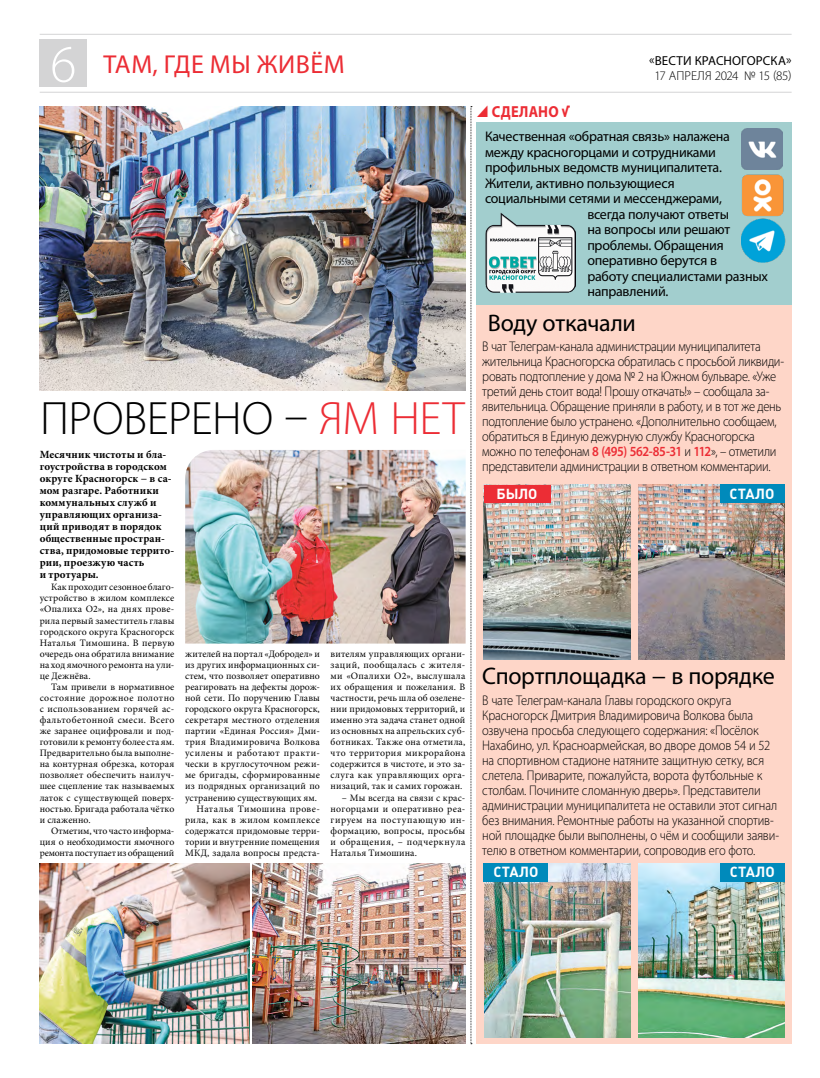
<style>
.page{position:relative;width:820px;height:1078px;background:#fff}
.page>*{position:absolute;margin:0;border:0;box-sizing:border-box;transform-origin:0 0}
.t1{font:300 53px "Myriad Pro";color:#fff}
.t2{font:300 47px "Myriad Pro";letter-spacing:-.01em;color:#000}
.t3{font:26px "Myriad Pro";letter-spacing:.02em;color:#ec2d35}
.t4{font:24px "Myriad Pro";letter-spacing:-.01em;color:#000}
.t5{font:700 16px "Myriad Pro";letter-spacing:.015em;color:#ec2d35;scale:.9 1}
.t6{font:700 14.5px "Plumb";letter-spacing:.005em;color:#fff}
.t7{font:700 14.3px "Plumb";color:#fff}
.t8{font:300 14px/15px "Myriad Pro";letter-spacing:-.015em;color:#000;scale:.9 1}
.t9{font:14px "Myriad Pro";letter-spacing:-.02em;color:#000}
.t10{font:13px "Myriad Pro";letter-spacing:.01em;color:#000}
.t11{font:300 13px "Myriad Pro";letter-spacing:-.025em;color:#000}
.t12{font:700 11px/12px "Minion Pro";letter-spacing:.015em;color:#000}
.t13{font:9.8px/11.1px "Minion Pro";letter-spacing:.015em;color:#000;text-align:justify}
.s1{font-family:"Plumb C"}
.s2{color:#ec2d35}
.s3{font-weight:600;color:#ec2d35}
</style>
<div class="page">
<hr style="left:40px;top:92px;width:751px;height:1px;background:#d4d4d5">
<hr style="left:40px;top:34px;width:751px;height:1px;background:#d4d4d5">
<div style="left:40px;top:40px;width:47px;height:47px;background:#d4d4d5"></div>
<div style="left:476px;top:289px;width:315px;height:754px;background:#fed6c8"></div>
<div style="left:476px;top:122px;width:315px;height:183px;background:#a2cece"></div>
<img style="left:741px;top:129px;width:41px;height:41px">
<img style="left:741px;top:218px;width:45px;height:45px">
<img style="left:741px;top:174px;width:43px;height:43px">
<img style="left:487px;top:213px;width:88px;height:80px">
<img style="left:487px;top:863px;width:143px;height:174px">
<img style="left:638px;top:863px;width:146px;height:174px">
<div style="left:719px;top:863px;width:65px;height:18px;background:#008abb"></div>
<div style="left:483px;top:863px;width:65px;height:18px;background:#008abb"></div>
<img style="left:40px;top:106px;width:425px;height:284px">
<img style="left:185px;top:450px;width:280px;height:193px">
<img style="left:252px;top:863px;width:213px;height:180px">
<img style="left:40px;top:863px;width:209px;height:180px">
<img style="left:487px;top:484px;width:143px;height:175px">
<img style="left:638px;top:484px;width:146px;height:175px">
<div style="left:719px;top:484px;width:65px;height:18px;background:#008abb"></div>
<div style="left:483px;top:484px;width:67px;height:18px;background:#ec2d35"></div>
<svg style="left:470px;top:106px;width:17px;height:938px"></svg>
<h1 class="t1" style="left:50px;top:32px;width:27px">6</h1>
<h3 class="t10" style="left:649px;top:53px;width:144px">«ВЕСТИ КРАСНОГОРСКА»</h3>
<h3 class="t3" style="left:103px;top:48px;width:242px">ТАМ, ГДЕ МЫ ЖИВЁМ</h3>
<h3 class="t11" style="left:654px;top:68px;width:139px">17 АПРЕЛЯ 2024 № 15 (85)</h3>
<h3 class="t5" style="left:491px;top:101px;width:89px">СДЕЛАНО <span class="s1">√</span></h3>
<h2 class="t2" style="left:40px;top:390px;width:426px">ПРОВЕРЕНО – <span class="s2">ЯМ НЕТ</span></h2>
<p class="t12" style="left:40px;top:448px;width:136px">Месячник чистоты и бла&shy;гоустройства в городском округе Красногорск − в са&shy;мом разгаре. Работники коммунальных служб и управляющих организа&shy;ций приводят в порядок общественные простран&shy;ства, придомовые террито&shy;рии, проезжую часть<br>и тротуары.</p>
<p class="t13" style="left:40px;top:581px;width:136px;text-indent:11px">Как проходит сезонное благо&shy;устройство в жилом комплексе «Опалиха О2», на днях прове&shy;рила первый заместитель главы городского округа Красногорск Наталья Тимошина. В первую очередь она обратила внимание на ход ямочного ремонта на ули&shy;це Дежнёва.</p>
<p class="t13" style="left:40px;top:681px;width:136px;text-indent:11px">Там привели в нормативное состояние дорожное полотно с использованием горячей ас&shy;фальтобетонной смеси. Всего же заранее оцифровали и под&shy;готовили к ремонту более ста ям.<br>Предварительно была выполне&shy;на контурная обрезка, которая позволяет обеспечить наилуч&shy;шее сцепление так называемых латок с существующей поверх&shy;ностью. Бригада работала чётко и слаженно.</p>
<p class="t13" style="left:40px;top:824px;width:136px;text-indent:11px">Отметим, что часто информа&shy;ция о необходимости ямочного ремонта поступает из обращений</p>
<p class="t13" style="left:185px;top:648px;width:136px;text-align:right">жителей на портал «Добродел» и из других информационных си&shy;стем, что позволяет оперативно реагировать на дефекты дорож&shy;ной сети. По поручению Главы городского округа Красногорск, секретаря местного отделения партии «Единая Россия» Дми&shy;трия Владимировича Волкова усилены и работают практи&shy;чески в круглосуточном режи&shy;ме бригады, сформированные из подрядных организаций по устранению существующих ям.<br>Наталья Тимошина прове&shy;рила, как в жилом комплексе содержатся придомовые терри&shy;тории и внутренние помещения<br>МКД, задала вопросы предста-</p>
<p class="t13" style="left:330px;top:648px;width:136px">вителям управляющих органи&shy;заций, пообщалась с жителя&shy;ми «Опалихи О2», выслушала их обращения и пожелания. В частности, речь шла об озелене&shy;нии придомовых территорий, и именно эта задача станет одной из основных на апрельских суб&shy;ботниках. Также она отметила, что территория микрорайона содержится в чистоте, и это за&shy;слуга как управляющих орга&shy;низаций, так и самих горожан.</p>
<p class="t13" style="left:330px;top:791px;width:136px;text-indent:11px">– Мы всегда на связи с крас&shy;ногорцами и оперативно реа&shy;гируем на поступающую ин&shy;формацию, вопросы, просьбы и обращения, – подчеркнула Наталья Тимошина.</p>
<h3 class="t9" style="left:485px;top:128px;width:246px">Качественная «обратная связь» налажена</h3>
<h3 class="t9" style="left:485px;top:143px;width:232px">между красногорцами и сотрудниками</h3>
<h3 class="t9" style="left:485px;top:159px;width:238px">профильных ведомств муниципалитета.</h3>
<h3 class="t9" style="left:485px;top:174px;width:191px">Жители, активно пользующиеся</h3>
<h3 class="t9" style="left:485px;top:190px;width:238px">социальными сетями и мессенджерами,</h3>
<h3 class="t9" style="left:587px;top:205px;width:143px">всегда получают ответы</h3>
<h3 class="t9" style="left:587px;top:221px;width:144px">на вопросы или решают</h3>
<h3 class="t9" style="left:587px;top:236px;width:138px">проблемы. Обращения</h3>
<h3 class="t9" style="left:587px;top:252px;width:131px">оперативно берутся в</h3>
<h3 class="t9" style="left:587px;top:267px;width:182px">работу специалистами разных</h3>
<h3 class="t9" style="left:587px;top:283px;width:82px">направлений.</h3>
<h3 class="t4" style="left:487px;top:308px;width:149px">Воду откачали</h3>
<p class="t8" style="left:482px;top:339px;width:337px">В чат Телеграм-канала администрации муниципалитета жительница Красногорска обратилась с просьбой ликвиди&shy;ровать подтопление у дома № 2 на Южном бульваре. «Уже третий день стоит вода! Прошу откачать!» – сообщала за&shy;явительница. Обращение приняли в работу, и в тот же день подтопление было устранено. «Дополнительно сообщаем, обратиться в Единую дежурную службу Красногорска можно по телефонам <span class="s3">8 (495) 562-85-31</span> и <span class="s3">112</span>», – отметили представители администрации в ответном комментарии.</p>
<h3 class="t7" style="left:496px;top:485px;width:42px">БЫЛО</h3>
<h3 class="t6" style="left:729px;top:485px;width:46px">СТАЛО</h3>
<h3 class="t4" style="left:482px;top:661px;width:294px">Спортплощадка − в порядке</h3>
<p class="t8" style="left:482px;top:692px;width:331px">В чате Телеграм-канала Главы городского округа Красногорск Дмитрия Владимировича Волкова была озвучена просьба следующего содержания: «Посёлок Нахабино, ул. Красноармейская, во дворе домов 54 и 52 на спортивном стадионе натяните защитную сетку, вся слетела. Приварите, пожалуйста, ворота футбольные к столбам. Почините сломанную дверь». Представители администрации муниципалитета не оставили этот сигнал без внимания. Ремонтные работы на указанной спортив&shy;ной площадке были выполнены, о чём и сообщили заяви&shy;телю в ответном комментарии, сопроводив его фото.</p>
<h3 class="t6" style="left:493px;top:863px;width:46px">СТАЛО</h3>
<h3 class="t6" style="left:729px;top:863px;width:46px">СТАЛО</h3>
</div>
